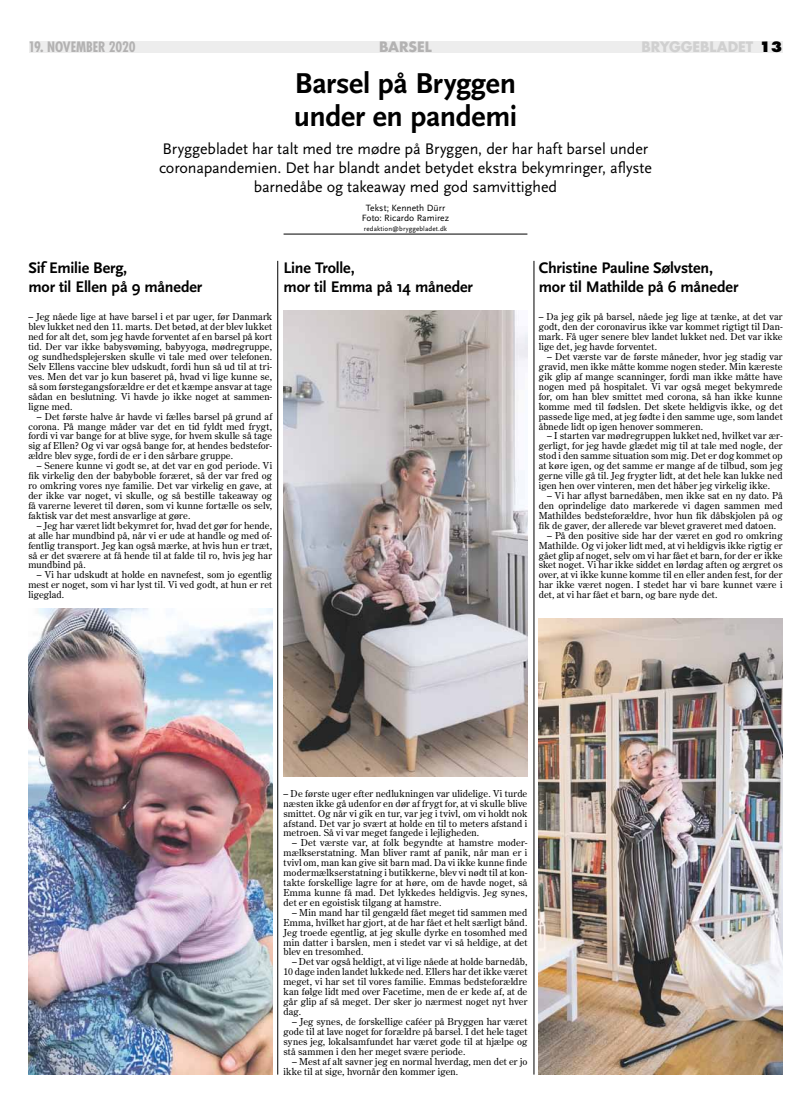
<style>
.page{position:relative;width:811px;height:1120px;background:#fff}
.page>*{position:absolute;margin:0;border:0;box-sizing:border-box;transform-origin:0 0}
.t1{font:700 30px/33px "Scala Sans";letter-spacing:-.015em;color:#000}
.t2{font:16px/19.2px "Scala Sans";letter-spacing:-.01em;color:#000;text-align:center}
.t3{font:700 16px/19.2px "Scala Sans";letter-spacing:-.01em;color:#000}
.t4{font:700 condensed 14px "Futura";letter-spacing:-.01em;color:#b3b2b2}
.t5{font:700 14px "Futura";letter-spacing:-.005em;color:#d0d0d0}
.t6{font:700 14px "Futura";color:#b3b2b2}
.t7{font:9.5px/9.9px "Century Old Style Std";letter-spacing:.01em;color:#000;text-align:justify}
.t8{font:9.5px/9.9px "Scala Sans";color:#000;text-align:center}
.t9{font:7px "Scala Sans";letter-spacing:.015em;color:#000}
.s1{font-weight:800;color:#000}
</style>
<div class="page">
<div style="left:29px;top:41px;width:753px;height:11px;background:#ededed"></div>
<hr style="left:283px;top:234px;width:244px;height:1px;background:#000">
<hr style="left:277px;top:261px;width:1px;height:813px;background:#000">
<hr style="left:534px;top:261px;width:1px;height:813px;background:#000">
<img style="left:539px;top:618px;width:243px;height:456px">
<img style="left:28px;top:608px;width:244px;height:466px">
<img style="left:283px;top:310px;width:244px;height:467px">
<h3 class="t4" style="left:28px;top:38px;width:109px">19. NOVEMBER 2020</h3>
<h3 class="t6" style="left:379px;top:38px;width:46px">BARSEL</h3>
<h3 class="t5" style="left:641px;top:38px;width:143px">BRYGGEBLADET <span class="s1">13</span></h3>
<h1 class="t1" style="left:294px;top:68px;width:225px">Barsel på Bryggen under en pandemi</h1>
<h2 class="t2" style="left:159px;top:139px;width:494px">Bryggebladet har talt med tre mødre på Bryggen, der har haft barsel under coronapandemien. Det har blandt andet betydet ekstra bekymringer, aflyste barnedåbe og takeaway med god samvittighed</h2>
<p class="t8" style="left:362px;top:203px;width:89px">Tekst; Kenneth Dürr<br>Foto: Ricardo Ramirez</p>
<p class="t9" style="left:364px;top:225px;width:85px">redaktion@bryggebladet.dk</p>
<h2 class="t3" style="left:28px;top:258px;width:176px">Sif Emilie Berg,<br>mor til Ellen på 9 måneder</h2>
<p class="t7" style="left:28px;top:312px;width:245px">– Jeg nåede lige at have barsel i et par uger, før Danmark blev lukket ned den 11. marts. Det betød, at der blev lukket ned for alt det, som jeg havde forventet af en barsel på kort tid. Der var ikke babysvøming, babyyoga, mødregruppe, og sundhedsplejersken skulle vi tale med over telefonen.<br>Selv Ellens vaccine blev udskudt, fordi hun så ud til at tri&shy;ves. Men det var jo kun baseret på, hvad vi lige kunne se, så som førstegangsforældre er det et kæmpe ansvar at tage sådan en beslutning. Vi havde jo ikke noget at sammen&shy;ligne med.</p>
<p class="t7" style="left:28px;top:411px;width:245px;text-indent:9px">– Det første halve år havde vi fælles barsel på grund af corona. På mange måder var det en tid fyldt med frygt, fordi vi var bange for at blive syge, for hvem skulle så tage sig af Ellen? Og vi var også bange for, at hendes bedstefor&shy;ældre blev syge, fordi de er i den sårbare gruppe.</p>
<p class="t7" style="left:28px;top:461px;width:245px;text-indent:9px">– Senere kunne vi godt se, at det var en god periode. Vi fik virkelig den der babyboble foræret, så der var fred og ro omkring vores nye familie. Det var virkelig en gave, at der ikke var noget, vi skulle, og så bestille takeaway og få varerne leveret til døren, som vi kunne fortælle os selv, faktisk var det mest ansvarlige at gøre.</p>
<p class="t7" style="left:28px;top:520px;width:245px;text-indent:9px">– Jeg har været lidt bekymret for, hvad det gør for hende, at alle har mundbind på, når vi er ude at handle og med of&shy;fentlig transport. Jeg kan også mærke, at hvis hun er træt, så er det sværere at få hende til at falde til ro, hvis jeg har mundbind på.</p>
<p class="t7" style="left:28px;top:570px;width:245px;text-indent:9px">– Vi har udskudt at holde en navnefest, som jo egentlig mest er noget, som vi har lyst til. Vi ved godt, at hun er ret ligeglad.</p>
<h2 class="t3" style="left:283px;top:258px;width:191px">Line Trolle,<br>mor til Emma på 14 måneder</h2>
<h2 class="t3" style="left:539px;top:258px;width:201px">Christine Pauline Sølvsten, mor til Mathilde på 6 måneder</h2>
<p class="t7" style="left:539px;top:312px;width:245px">– Da jeg gik på barsel, nåede jeg lige at tænke, at det var godt, den der coronavirus ikke var kommet rigtigt til Dan&shy;mark. Få uger senere blev landet lukket ned. Det var ikke lige det, jeg havde forventet.</p>
<p class="t7" style="left:539px;top:351px;width:245px;text-indent:9px">– Det værste var de første måneder, hvor jeg stadig var gravid, men ikke måtte komme nogen steder. Min kæreste gik glip af mange scanninger, fordi man ikke måtte have nogen med på hospitalet. Vi var også meget bekymrede for, om han blev smittet med corona, så han ikke kunne komme med til fødslen. Det skete heldigvis ikke, og det passede lige med, at jeg fødte i den samme uge, som landet åbnede lidt op igen henover sommeren.</p>
<p class="t7" style="left:539px;top:431px;width:245px;text-indent:9px">– I starten var mødregruppen lukket ned, hvilket var ær&shy;gerligt, for jeg havde glædet mig til at tale med nogle, der stod i den samme situation som mig. Det er dog kommet op at køre igen, og det samme er mange af de tilbud, som jeg gerne ville gå til. Jeg frygter lidt, at det hele kan lukke ned igen hen over vinteren, men det håber jeg virkelig ikke.</p>
<p class="t7" style="left:539px;top:490px;width:245px;text-indent:9px">– Vi har aflyst barnedåben, men ikke sat en ny dato. På den oprindelige dato markerede vi dagen sammen med Mathildes bedsteforældre, hvor hun fik dåbskjolen på og fik de gaver, der allerede var blevet graveret med datoen.</p>
<p class="t7" style="left:539px;top:530px;width:245px;text-indent:9px">– På den positive side har der været en god ro omkring Mathilde. Og vi joker lidt med, at vi heldigvis ikke rigtig er gået glip af noget, selv om vi har fået et barn, for der er ikke sket noget. Vi har ikke siddet en lørdag aften og ærgret os over, at vi ikke kunne komme til en eller anden fest, for der har ikke været nogen. I stedet har vi bare kunnet være i det, at vi har fået et barn, og bare nyde det.</p>
<p class="t7" style="left:283px;top:788px;width:245px">– De første uger efter nedlukningen var ulidelige. Vi turde næsten ikke gå udenfor en dør af frygt for, at vi skulle blive smittet. Og når vi gik en tur, var jeg i tvivl, om vi holdt nok afstand. Det var jo svært at holde en til to meters afstand i metroen. Så vi var meget fangede i lejligheden.</p>
<p class="t7" style="left:283px;top:838px;width:245px;text-indent:9px">– Det værste var, at folk begyndte at hamstre moder&shy;mælkserstatning. Man bliver ramt af panik, når man er i tvivl om, man kan give sit barn mad. Da vi ikke kunne finde modermælkserstatning i butikkerne, blev vi nødt til at kon&shy;takte forskellige lagre for at høre, om de havde noget, så Emma kunne få mad. Det lykkedes heldigvis. Jeg synes, det er en egoistisk tilgang at hamstre.</p>
<p class="t7" style="left:283px;top:907px;width:245px;text-indent:9px">– Min mand har til gengæld fået meget tid sammen med Emma, hvilket har gjort, at de har fået et helt særligt bånd.<br>Jeg troede egentlig, at jeg skulle dyrke en tosomhed med min datter i barslen, men i stedet var vi så heldige, at det blev en tresomhed.</p>
<p class="t7" style="left:283px;top:957px;width:245px;text-indent:9px">– Det var også heldigt, at vi lige nåede at holde barnedåb, 10 dage inden landet lukkede ned. Ellers har det ikke været meget, vi har set til vores familie. Emmas bedsteforældre kan følge lidt med over Facetime, men de er kede af, at de går glip af så meget. Der sker jo nærmest noget nyt hver dag.</p>
<p class="t7" style="left:283px;top:1016px;width:245px;text-indent:9px">– Jeg synes, de forskellige caféer på Bryggen har været gode til at lave noget for forældre på barsel. I det hele taget synes jeg, lokalsamfundet har været gode til at hjælpe og stå sammen i den her meget svære periode.</p>
<p class="t7" style="left:283px;top:1056px;width:245px;text-indent:9px">– Mest af alt savner jeg en normal hverdag, men det er jo ikke til at sige, hvornår den kommer igen.</p>
</div>
